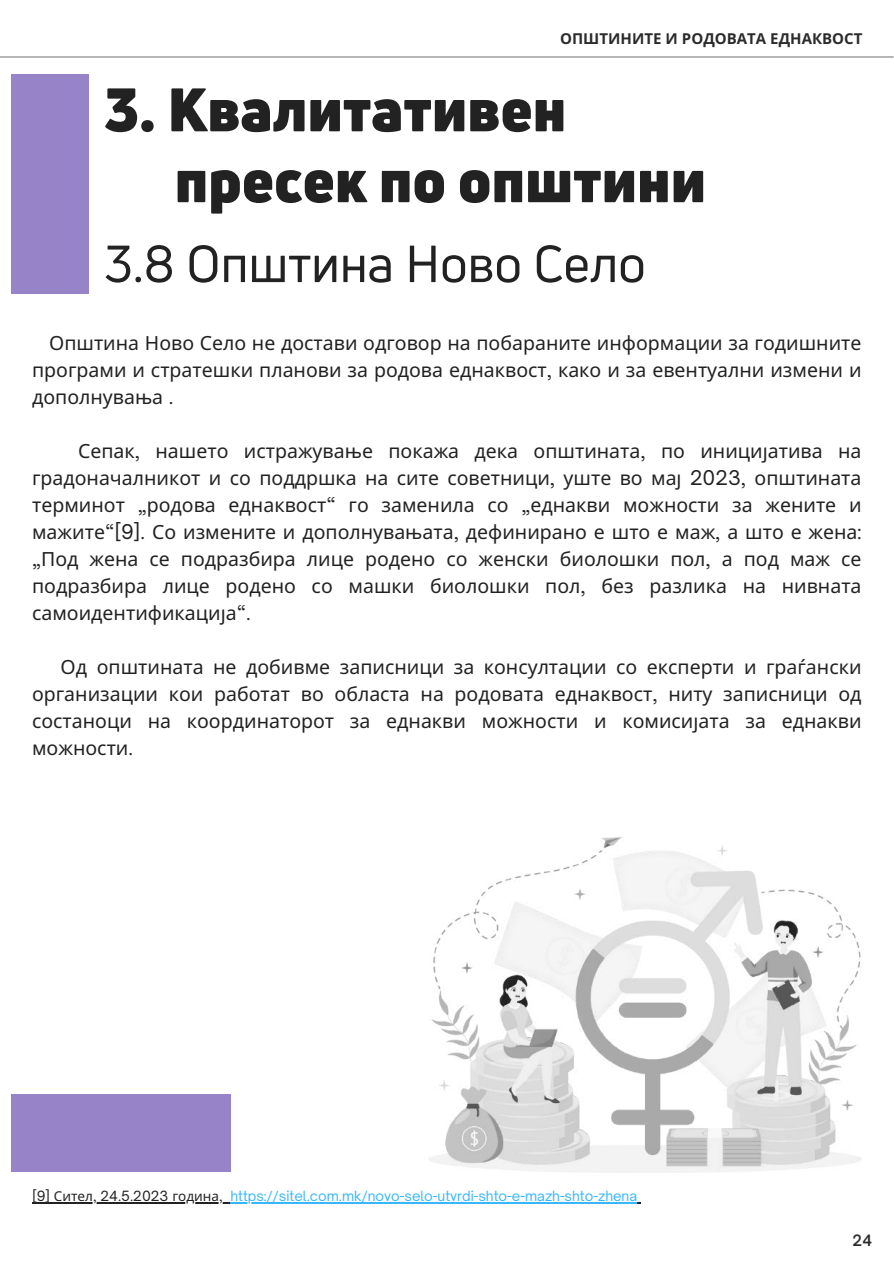
<style>
.page{position:relative;width:894px;height:1276px;background:#fff}
.page>*{position:absolute;margin:0;border:0;box-sizing:border-box;transform-origin:0 0}
.t1{font:900 60px/70.8px "Uni Neue";color:#222}
.t2{font:51px "Uni Neue";color:#222}
.t3{font:19.5px/27px "Noto Sans";color:#222;text-align:justify}
.t4{font:700 15px "Noto Sans";color:#2b2b2b}
.t5{font:600 15px "Open Sauce One";color:#2b2b2b}
.t6{font:13.5px "Open Sauce One";color:#38b6ff}
.s1{font-family:"Open Sauce One"}
.s2{color:#222}
.s3{font-family:"Noto Sans";color:#222}
</style>
<div class="page">
<hr style="left:0;top:56px;width:893px;height:2px;background:#808080">
<div style="left:12px;top:74px;width:77px;height:219px;background:#9683c8"></div>
<div style="left:12px;top:1094px;width:219px;height:78px;background:#9683c8"></div>
<img style="left:429px;top:837px;width:432px;height:335px">
<hr style="left:32px;top:1202px;width:191px;height:1px;background:#222">
<hr style="left:230px;top:1202px;width:407px;height:1px;background:#38b6ff">
<p class="t4" style="left:560px;top:28px;width:303px">ОПШТИНИТЕ И РОДОВАТА ЕДНАКВОСТ</p>
<h1 class="t1" style="left:175px;top:73px;width:533px;text-indent:-71px">3. Квалитативен пресек по општини</h1>
<h2 class="t2" style="left:104px;top:228px;width:543px">3.8 Општина Ново Село</h2>
<p class="t3" style="left:32px;top:329px;width:830px;text-indent:17px">Општина Ново Село не достави одговор на побараните информации за годишните програми и стратешки планови за родова еднаквост<span class="s1">,</span> како и за евентуални измени и дополнувања <span class="s1">.</span></p>
<p class="t3" style="left:32px;top:437px;width:830px;text-indent:46px">Сепак<span class="s1">,</span> нашето истражување покажа дека општината<span class="s1">,</span> по иницијатива на градоначалникот и со поддршка на сите советници<span class="s1">,</span> уште во мај <span class="s1">2023,</span> општината терминот <span class="s1">„</span>родова еднаквост<span class="s1">“</span> го заменила со <span class="s1">„</span>еднакви можности за жените и мажите<span class="s1">“[9].</span> Со измените и дополнувањата<span class="s1">,</span> дефинирано е што е маж<span class="s1">,</span> а што е жена<span class="s1">: „</span>Под жена се подразбира лице родено со женски биолошки пол<span class="s1">,</span> а под маж се подразбира лице родено со машки биолошки пол<span class="s1">,</span> без разлика на нивната самоидентификација<span class="s1">“.</span></p>
<p class="t3" style="left:32px;top:653px;width:830px;text-indent:29px">Од општината не добивме записници за консултации со експерти и граѓански организации кои работат во областа на родовата еднаквост<span class="s1">,</span> ниту записници од состаноци на координаторот за еднакви можности и комисијата за еднакви можности<span class="s1">.</span></p>
<p class="t6" style="left:32px;top:1187px;width:606px"><span class="s2">[9]</span> <span class="s3">Сител</span><span class="s2">, 24.5.2023</span> <span class="s3">година</span><span class="s2">,</span> https://sitel.com.mk/novo-selo-utvrdi-shto-e-mazh-shto-zhena</p>
<p class="t5" style="left:852px;top:1231px;width:21px">24</p>
</div>
